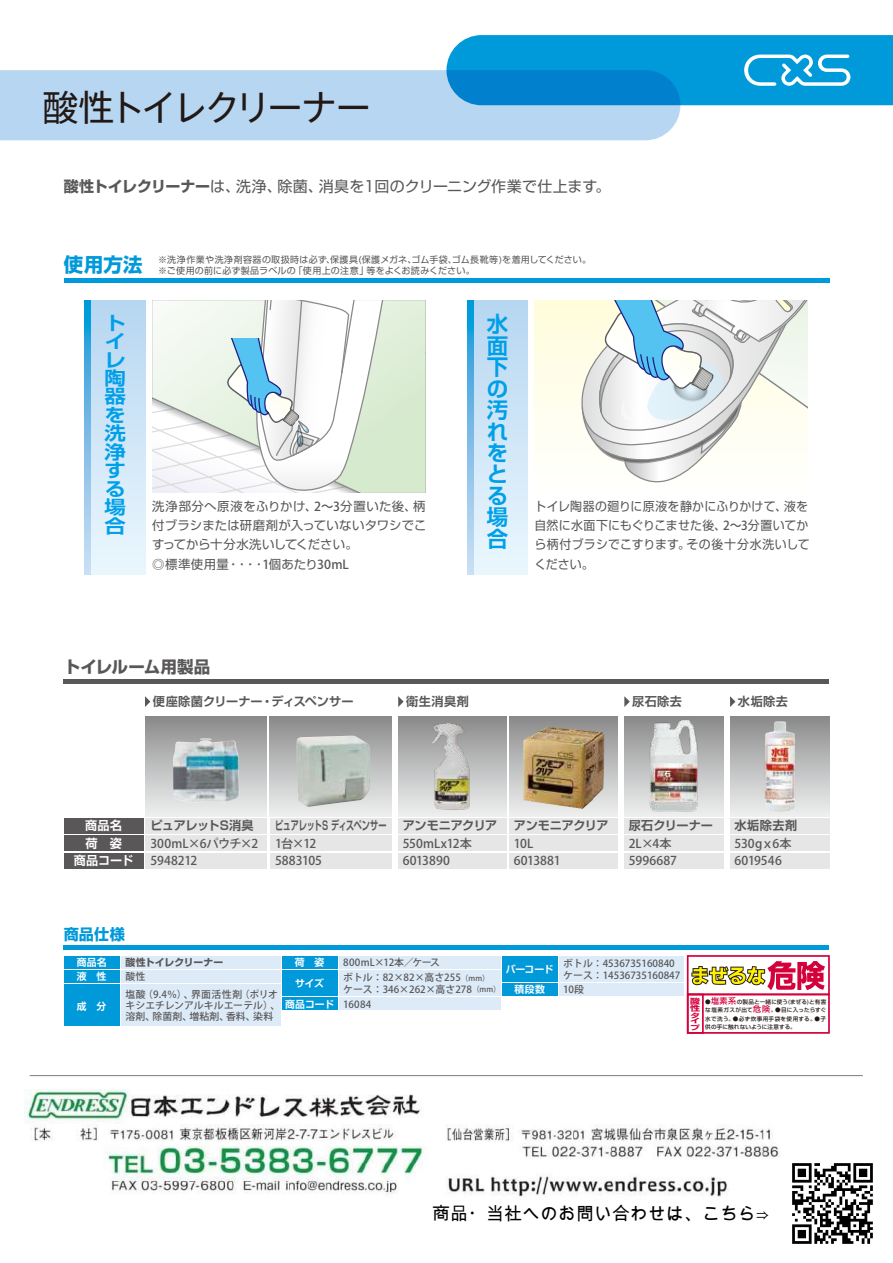
<style>
.page{position:relative;width:893px;height:1263px;background:#fff}
.page>*{position:absolute;margin:0;border:0;box-sizing:border-box;transform-origin:0 0}
.t1{font:36px "Axis Std";letter-spacing:-.11em;color:#221815}
.t2{font:700 21.45px/21.5px "Shin Go Pro De";color:#00a0e9;text-align:justify}
.t3{font:700 19.5px "Shin Go Pro";color:#0099d9}
.t4{font:700 18.45px/18.5px "Shin Go Pro De";color:#00a0e9;text-align:justify;scale:1.16 1}
.t5{font:700 16.5px "Shin Go Pro";letter-spacing:.005em;color:#595757}
.t6{font:700 15.15px "Shin Go Pro";color:#0099d9}
.t7{font:15px "Shin Go Pro";color:#595757}
.t8{font:12.45px/19.4px "Shin Go Pro";letter-spacing:.015em;color:#595757}
.t9{font:12.45px/19.4px "Shin Go Pro";letter-spacing:.015em;color:#595757;text-align:justify;scale:.96 1}
.t10{font:500 12.15px/17.5px "Koz Go Pro";color:#595757}
.t11{font:700 12.15px "Shin Go Pro De";letter-spacing:-.005em;color:#595757}
.t12{font:700 12.15px "Shin Go Pro De";letter-spacing:-.025em;color:#595757;scale:.67 1}
.t13{font:500 12.15px/17.5px "Koz Go Pro";letter-spacing:-.02em;color:#595757}
.t14{font:700 12.15px "Shin Go Pro De";color:#fff}
.t15{font:700 12.15px "Shin Go Pro De";letter-spacing:-.035em;color:#595757}
.t16{font:500 9.9px/11.4px "Koz Go Pro";color:#595757}
.t17{font:700 9.9px "Shin Go Pro De";letter-spacing:-.005em;color:#fff}
.t18{font:700 9.9px "Shin Go Pro";letter-spacing:.01em;color:#595757}
.t19{font:9px/10.5px "Shin Go Pro";letter-spacing:.035em;color:#595757}
.t20{font:700 7.5px/7.5px "Shin Go Pro";color:#d4003b;scale:1.33 1}
.t21{font:700 6.45px/5.6px "Shin Go Pro";color:#d4003b;scale:1.54 1}
.t22{font:500 5.55px/8.4px "Shin Go Pro";letter-spacing:.035em;color:#221815;text-align:justify}
.s1{font-weight:700}
.s2{font-family:"Koz Go Pro";font-weight:500}
.s3{font-family:"Koz Go Pro";font-weight:500;color:#595757}
.s4{font-size:7.65px}
.s5{font-size:8.1px;color:#d4003b}
</style>
<div class="page">
<svg style="left:152px;top:300px;width:274px;height:193px"></svg>
<div style="left:687px;top:993px;width:17px;height:41px;border:2px solid #d4003b"></div>
<svg style="left:691px;top:961px;width:134px;height:29px"></svg>
<div style="left:687px;top:993px;width:143px;height:41px;border:2px solid #d4003b"></div>
<div style="left:687px;top:955px;width:143px;height:40px;border:2px solid #d4003b"></div>
<hr style="left:64px;top:279px;width:765px;height:4px;background:#0099d9">
<div style="left:85px;top:300px;width:61px;height:274px;background:linear-gradient(to bottom,#b7d6f1,#eaf7fe)"></div>
<svg style="left:85px;top:300px;width:6px;height:274px;background:#73bbe6"></svg>
<svg style="left:473px;top:300px;width:55px;height:274px;background:#cee5f7"></svg>
<svg style="left:467px;top:300px;width:6px;height:274px;background:#73bbe6"></svg>
<div style="left:64px;top:956px;width:56px;height:13px;background:#0099d9"></div>
<div style="left:121px;top:956px;width:159px;height:13px;background:#ddebf8"></div>
<div style="left:64px;top:970px;width:56px;height:13px;background:#0099d9"></div>
<div style="left:121px;top:970px;width:159px;height:13px;background:#ddebf8"></div>
<div style="left:64px;top:984px;width:56px;height:41px;background:#0099d9"></div>
<div style="left:121px;top:984px;width:159px;height:41px;background:#ddebf8"></div>
<div style="left:282px;top:956px;width:56px;height:13px;background:#0099d9"></div>
<div style="left:339px;top:956px;width:161px;height:13px;background:#ddebf8"></div>
<div style="left:282px;top:997px;width:56px;height:13px;background:#0099d9"></div>
<div style="left:339px;top:997px;width:161px;height:13px;background:#ddebf8"></div>
<div style="left:282px;top:970px;width:56px;height:26px;background:#0099d9"></div>
<div style="left:339px;top:970px;width:161px;height:26px;background:#ddebf8"></div>
<div style="left:502px;top:983px;width:56px;height:13px;background:#0099d9"></div>
<div style="left:559px;top:983px;width:124px;height:13px;background:#ddebf8"></div>
<div style="left:502px;top:956px;width:56px;height:26px;background:#0099d9"></div>
<div style="left:559px;top:956px;width:124px;height:26px;background:#ddebf8"></div>
<hr style="left:64px;top:945px;width:765px;height:4px;background:#0099d9">
<hr style="left:64px;top:680px;width:765px;height:4px;background:#595757">
<div style="left:145px;top:716px;width:122px;height:100px;background:linear-gradient(to bottom,#8b8b8b,#eeefef)"></div>
<div style="left:270px;top:716px;width:122px;height:100px;background:linear-gradient(to bottom,#8b8b8b,#eeefef)"></div>
<img style="left:173px;top:738px;width:66px;height:65px">
<div style="left:64px;top:818px;width:79px;height:16px;background:#595757"></div>
<div style="left:145px;top:818px;width:122px;height:16px;background:#e6e6e6"></div>
<div style="left:64px;top:835px;width:79px;height:16px;background:#595757"></div>
<div style="left:145px;top:835px;width:122px;height:16px;background:#e6e6e6"></div>
<div style="left:64px;top:853px;width:79px;height:16px;background:#595757"></div>
<div style="left:145px;top:853px;width:122px;height:16px;background:#e6e6e6"></div>
<div style="left:270px;top:818px;width:122px;height:16px;background:#e6e6e6"></div>
<div style="left:270px;top:835px;width:122px;height:16px;background:#e6e6e6"></div>
<div style="left:270px;top:853px;width:122px;height:16px;background:#e6e6e6"></div>
<img style="left:296px;top:736px;width:75px;height:71px">
<svg style="left:145px;top:696px;width:5px;height:11px"></svg>
<hr style="left:30px;top:1075px;width:833px;height:1px;background:#7d7d7d">
<div style="left:0;top:70px;width:680px;height:70px;background:#b6d6f1"></div>
<svg style="left:446px;top:35px;width:447px;height:70px;background:#0d98d8"></svg>
<div style="left:730px;top:716px;width:99px;height:100px;background:linear-gradient(to bottom,#8a8b8b,#eeefef)"></div>
<div style="left:730px;top:818px;width:99px;height:16px;background:#e6e6e6"></div>
<div style="left:730px;top:835px;width:99px;height:16px;background:#e6e6e6"></div>
<div style="left:730px;top:853px;width:99px;height:16px;background:#e6e6e6"></div>
<svg style="left:730px;top:696px;width:5px;height:11px"></svg>
<img style="left:765px;top:721px;width:30px;height:91px">
<div style="left:624px;top:716px;width:99px;height:100px;background:linear-gradient(to bottom,#8b8b8b,#eeefef)"></div>
<div style="left:624px;top:818px;width:99px;height:16px;background:#e6e6e6"></div>
<div style="left:624px;top:835px;width:99px;height:16px;background:#e6e6e6"></div>
<div style="left:624px;top:853px;width:99px;height:16px;background:#e6e6e6"></div>
<svg style="left:624px;top:696px;width:6px;height:11px"></svg>
<img style="left:641px;top:716px;width:66px;height:101px">
<div style="left:398px;top:716px;width:109px;height:100px;background:linear-gradient(to bottom,#8b8b8b,#eeefef)"></div>
<div style="left:398px;top:818px;width:109px;height:16px;background:#e6e6e6"></div>
<div style="left:398px;top:835px;width:109px;height:16px;background:#e6e6e6"></div>
<div style="left:398px;top:853px;width:109px;height:16px;background:#e6e6e6"></div>
<svg style="left:398px;top:696px;width:6px;height:11px"></svg>
<img style="left:417px;top:720px;width:71px;height:94px">
<div style="left:509px;top:716px;width:109px;height:100px;background:linear-gradient(to bottom,#8b8b8b,#eeefef)"></div>
<div style="left:509px;top:818px;width:109px;height:16px;background:#e6e6e6"></div>
<div style="left:509px;top:835px;width:109px;height:16px;background:#e6e6e6"></div>
<div style="left:509px;top:853px;width:109px;height:16px;background:#e6e6e6"></div>
<img style="left:523px;top:726px;width:81px;height:83px">
<div style="left:534px;top:300px;width:274px;height:193px;background:linear-gradient(to bottom,#fffcdb,#fffffe)"></div>
<svg style="left:544px;top:300px;width:30px;height:175px"></svg>
<svg style="left:574px;top:300px;width:234px;height:183px"></svg>
<img style="left:24px;top:1089px;width:756px;height:108px">
<img style="left:792px;top:1163px;width:81px;height:81px">
<h1 class="t1" style="left:43px;top:80px;width:330px">酸性トイレクリーナー</h1>
<h3 class="t7" style="left:64px;top:174px;width:548px"><span class="s1">酸性トイレクリーナー</span>は、洗浄、除菌、消臭を１回のクリーニング作業で仕上ます。</h3>
<h3 class="t3" style="left:64px;top:249px;width:81px">使用方法</h3>
<p class="t19" style="left:158px;top:253px;width:434px">※洗浄作業や洗浄剤容器の取扱時は必ず､保護具(保護メガネ､ゴム手袋､ゴム長靴等)を着用してください。※ご使用の前に必ず製品ラベルの「使用上の注意」等をよくお読みください。</p>
<h3 class="t4" style="left:105px;top:311px;width:20px">トイレ陶器を洗浄する場合</h3>
<p class="t8" style="left:152px;top:495px;width:276px">洗浄部分へ原液をふりかけ、<span class="s2">2～3</span>分置いた後、柄付ブラシまたは研磨剤が入っていないタワシでこすってから十分水洗いしてください。<br>◎標準使用量・・・・<span class="s2">1</span>個あたり<span class="s2">30mL</span></p>
<h2 class="t2" style="left:487px;top:311px;width:23px">水面下の汚れをとる場合</h2>
<p class="t9" style="left:534px;top:495px;width:288px">トイレ陶器の廻りに原液を静かにふりかけて、液を自然に水面下にもぐりこませた後、<span class="s2">2～3</span>分置いてから柄付ブラシでこすります。その後十分水洗いしてください。</p>
<h3 class="t5" style="left:64px;top:654px;width:148px">トイレルーム用製品</h3>
<p class="t11" style="left:153px;top:692px;width:202px">便座除菌クリーナー・ディスペンサー</p>
<p class="t11" style="left:406px;top:692px;width:64px">衛生消臭剤</p>
<p class="t11" style="left:632px;top:692px;width:51px">尿石除去</p>
<p class="t11" style="left:738px;top:692px;width:52px">水垢除去</p>
<p class="t14" style="left:85px;top:816px;width:38px">商品名</p>
<p class="t15" style="left:150px;top:816px;width:105px">ピュアレットS消臭</p>
<p class="t14" style="left:85px;top:833px;width:38px">荷　姿</p>
<p class="t10" style="left:150px;top:835px;width:109px">300mL×6パウチ×2</p>
<p class="t14" style="left:74px;top:851px;width:61px">商品コード</p>
<p class="t10" style="left:150px;top:853px;width:48px">5948212</p>
<p class="t12" style="left:275px;top:816px;width:168px">ピュアレットS ディスペンサー</p>
<p class="t13" style="left:275px;top:835px;width:49px">1台×12<br>5883105</p>
<p class="t11" style="left:403px;top:816px;width:96px">アンモニアクリア</p>
<p class="t10" style="left:403px;top:835px;width:71px">550mLx12本<br>6013890</p>
<p class="t11" style="left:514px;top:816px;width:96px">アンモニアクリア</p>
<p class="t10" style="left:514px;top:835px;width:48px">10L<br>6013881</p>
<p class="t11" style="left:629px;top:816px;width:86px">尿石クリーナー</p>
<p class="t10" style="left:629px;top:835px;width:50px">2L×4本<br>5996687</p>
<p class="t11" style="left:734px;top:816px;width:64px">水垢除去剤</p>
<p class="t10" style="left:734px;top:835px;width:59px">530gｘ6本<br>6019546</p>
<h3 class="t6" style="left:64px;top:922px;width:63px">商品仕様</h3>
<p class="t17" style="left:77px;top:954px;width:32px">商品名</p>
<p class="t18" style="left:125px;top:954px;width:99px">酸性トイレクリーナー</p>
<p class="t17" style="left:77px;top:968px;width:31px">液　性</p>
<p class="t16" style="left:125px;top:971px;width:22px">酸性</p>
<p class="t17" style="left:77px;top:998px;width:31px">成　分</p>
<p class="t16" style="left:125px;top:989px;width:157px">塩酸（9.4％）、界面活性剤（ポリオキシエチレンアルキルエーテル）、溶剤、除菌剤、増粘剤、香料、染料</p>
<p class="t17" style="left:295px;top:954px;width:31px">荷　姿</p>
<p class="t16" style="left:343px;top:957px;width:98px">800mL×12本／ケース</p>
<p class="t17" style="left:285px;top:995px;width:88px">商品コード <span class="s3">16084</span></p>
<p class="t17" style="left:506px;top:961px;width:49px">バーコード</p>
<p class="t16" style="left:563px;top:958px;width:118px">ボトル：4536735160840ケース：14536735160847</p>
<p class="t17" style="left:295px;top:975px;width:30px">サイズ</p>
<p class="t16" style="left:343px;top:972px;width:159px">ボトル：82×82×高さ255<span class="s4">（mm）</span>ケース：346×262×高さ278<span class="s4">（mm）</span></p>
<p class="t17" style="left:514px;top:981px;width:32px">積段数</p>
<p class="t16" style="left:563px;top:984px;width:22px">10段</p>
<p class="t22" style="left:705px;top:997px;width:123px">●<span class="s5">塩素系</span>の製品と一緒に使う(まぜる)と有害な塩素ガスが出て<span class="s5">危険</span>。●目に入ったらすぐ水で洗う。●必ず炊事用手袋を使用する。●子供の手に触れないように注意する｡</p>
<p class="t20" style="left:690px;top:996px;width:9px">酸性</p>
<p class="t21" style="left:690px;top:1012px;width:7px">タイ</p>
<p class="t21" style="left:690px;top:1024px;width:8px">プ</p>
</div>
